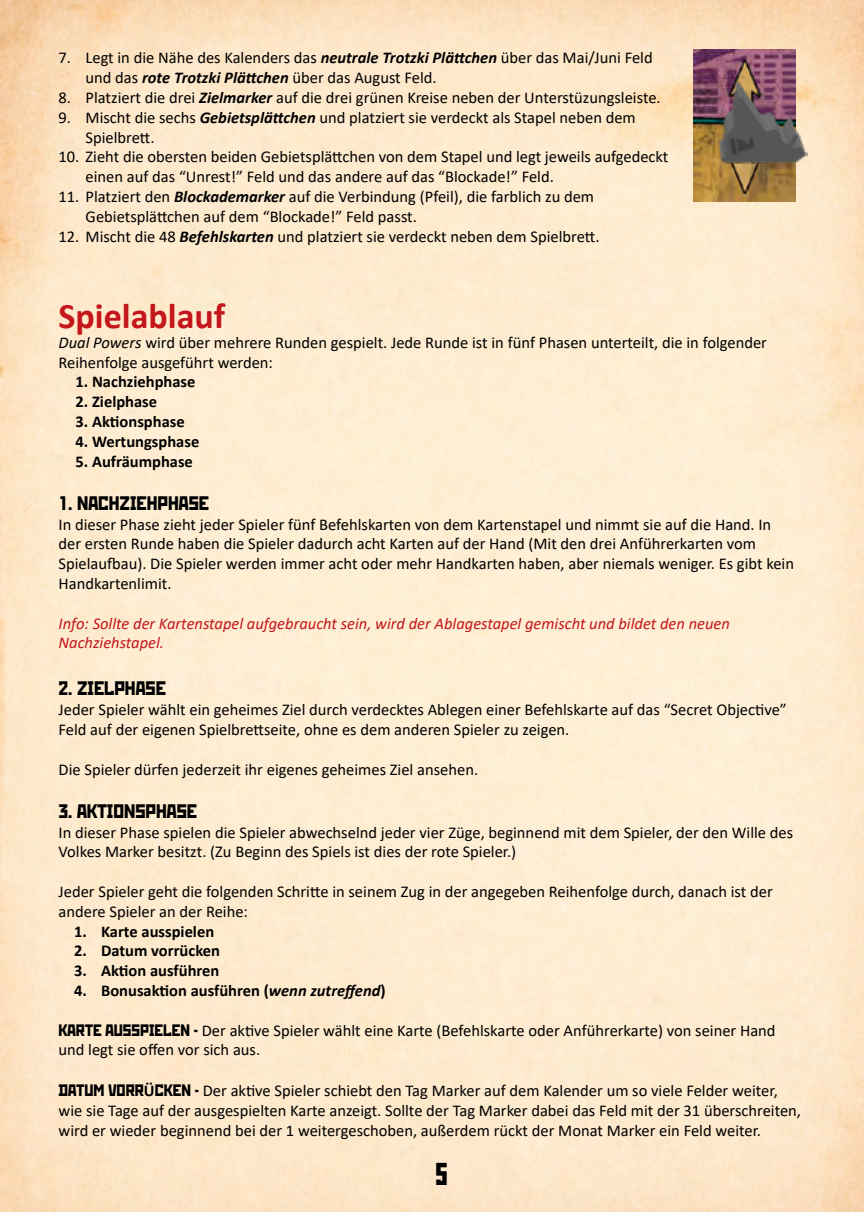
<style>
.page{position:relative;width:864px;height:1212px;background:#fff}
.page>*{position:absolute;margin:0;border:0;box-sizing:border-box;transform-origin:0 0}
.t1{font:700 36px "Calibri";color:#c4161c}
.t2{font:700 condensed 31.5px "Rodchenko";color:#000}
.t3{font:19.5px "Rodchenko";color:#000}
.t4{font:16.5px/19.8px "Calibri";color:#000}
.t5{font:700 16.5px "Calibri";color:#000}
.t6{font:italic 16.5px/19.8px "Calibri";color:#c4161c}
.s1{font-weight:700;font-style:italic}
.s2{font-style:italic}
.s3{font-family:"Rodchenko"}
.s4{font-weight:700}
</style>
<div class="page">
<img style="left:0;top:0;width:863px;height:1212px">
<img style="left:693px;top:50px;width:102px;height:152px">
<img style="left:717px;top:80px;width:90px;height:85px">
<p class="t4" style="left:85px;top:48px;width:568px;text-indent:-27px">7. Legt in die Nähe des Kalenders das <span class="s1">neutrale Trotzki Plättchen</span> über das Mai/Juni Feld und das <span class="s1">rote Trotzki Plättchen</span> über das August Feld.</p>
<p class="t4" style="left:58px;top:87px;width:603px">8. Platziert die drei <span class="s1">Zielmarker</span> auf die drei grünen Kreise neben der Unterstüzungsleiste.</p>
<p class="t4" style="left:85px;top:107px;width:551px;text-indent:-27px">9. Mischt die sechs <span class="s1">Gebietsplättchen</span> und platziert sie verdeckt als Stapel neben dem<br>Spielbrett.</p>
<p class="t4" style="left:85px;top:147px;width:584px;text-indent:-27px">10. Zieht die obersten beiden Gebietsplättchen von dem Stapel und legt jeweils aufgedeckt einen auf das “Unrest!” Feld und das andere auf das “Blockade!” Feld.</p>
<p class="t4" style="left:85px;top:186px;width:510px;text-indent:-27px">11. Platziert den <span class="s1">Blockademarker</span> auf die Verbindung (Pfeil), die farblich zu dem<br>Gebietsplättchen auf dem “Blockade!” Feld passt.</p>
<p class="t4" style="left:58px;top:226px;width:542px">12. Mischt die 48 <span class="s1">Befehlskarten</span> und platziert sie verdeckt neben dem Spielbrett.</p>
<h1 class="t1" style="left:58px;top:291px;width:168px">Spielablauf</h1>
<p class="t4" style="left:58px;top:332px;width:709px"><span class="s2">Dual Powers</span> wird über mehrere Runden gespielt. Jede Runde ist in fünf Phasen unterteilt, die in folgender<br>Reihenfolge ausgeführt werden:</p>
<p class="t5" style="left:76px;top:370px;width:121px">1. Nachziehphase</p>
<p class="t5" style="left:76px;top:390px;width:83px">2. Zielphase</p>
<p class="t5" style="left:76px;top:410px;width:111px">3. Aktionsphase</p>
<p class="t5" style="left:76px;top:430px;width:125px">4. Wertungsphase</p>
<p class="t5" style="left:76px;top:449px;width:119px">5. Aufräumphase</p>
<p class="t3" style="left:58px;top:492px;width:152px">1. NACHZIEHPHASE</p>
<p class="t4" style="left:58px;top:514px;width:736px">In dieser Phase zieht jeder Spieler fünf Befehlskarten von dem Kartenstapel und nimmt sie auf die Hand. In der ersten Runde haben die Spieler dadurch acht Karten auf der Hand (Mit den drei Anführerkarten vom Spielaufbau). Die Spieler werden immer acht oder mehr Handkarten haben, aber niemals weniger. Es gibt kein Handkartenlimit.</p>
<p class="t6" style="left:58px;top:613px;width:672px">Info: Sollte der Kartenstapel aufgebraucht sein, wird der Ablagestapel gemischt und bildet den neuen<br>Nachziehstapel.</p>
<p class="t3" style="left:58px;top:678px;width:109px">2. ZIELPHASE</p>
<p class="t4" style="left:58px;top:699px;width:729px">Jeder Spieler wählt ein geheimes Ziel durch verdecktes Ablegen einer Befehlskarte auf das “Secret Objective”<br>Feld auf der eigenen Spielbrettseite, ohne es dem anderen Spieler zu zeigen.</p>
<p class="t4" style="left:58px;top:759px;width:421px">Die Spieler dürfen jederzeit ihr eigenes geheimes Ziel ansehen.</p>
<p class="t3" style="left:58px;top:800px;width:140px">3. AKTIONSPHASE</p>
<p class="t4" style="left:58px;top:822px;width:735px">In dieser Phase spielen die Spieler abwechselnd jeder vier Züge, beginnend mit dem Spieler, der den Wille des<br>Volkes Marker besitzt. (Zu Beginn des Spiels ist dies der rote Spieler.)</p>
<p class="t4" style="left:58px;top:881px;width:715px">Jeder Spieler geht die folgenden Schritte in seinem Zug in der angegeben Reihenfolge durch, danach ist der andere Spieler an der Reihe:</p>
<p class="t5" style="left:74px;top:919px;width:141px">1. Karte ausspielen</p>
<p class="t5" style="left:74px;top:939px;width:147px">2. Datum vorrücken</p>
<p class="t5" style="left:74px;top:959px;width:147px">3. Aktion ausführen</p>
<p class="t5" style="left:74px;top:979px;width:313px">4. Bonusaktion ausführen (<span class="s2">wenn zutreffend</span>)</p>
<p class="t4" style="left:59px;top:1020px;width:718px"><span class="s3">KARTE AUSSPIELEN -</span> Der aktive Spieler wählt eine Karte (Befehlskarte oder Anführerkarte) von seiner Hand und legt sie offen vor sich aus.</p>
<p class="t4" style="left:59px;top:1080px;width:743px"><span class="s3">DATUM VORR</span><span class="s4">Ü</span><span class="s3">CKEN -</span> Der aktive Spieler schiebt den Tag Marker auf dem Kalender um so viele Felder weiter, wie sie Tage auf der ausgespielten Karte anzeigt. Sollte der Tag Marker dabei das Feld mit der 31 überschreiten, wird er wieder beginnend bei der 1 weitergeschoben, außerdem rückt der Monat Marker ein Feld weiter.</p>
<h2 class="t2" style="left:435px;top:1157px;width:14px">5</h2>
</div>
